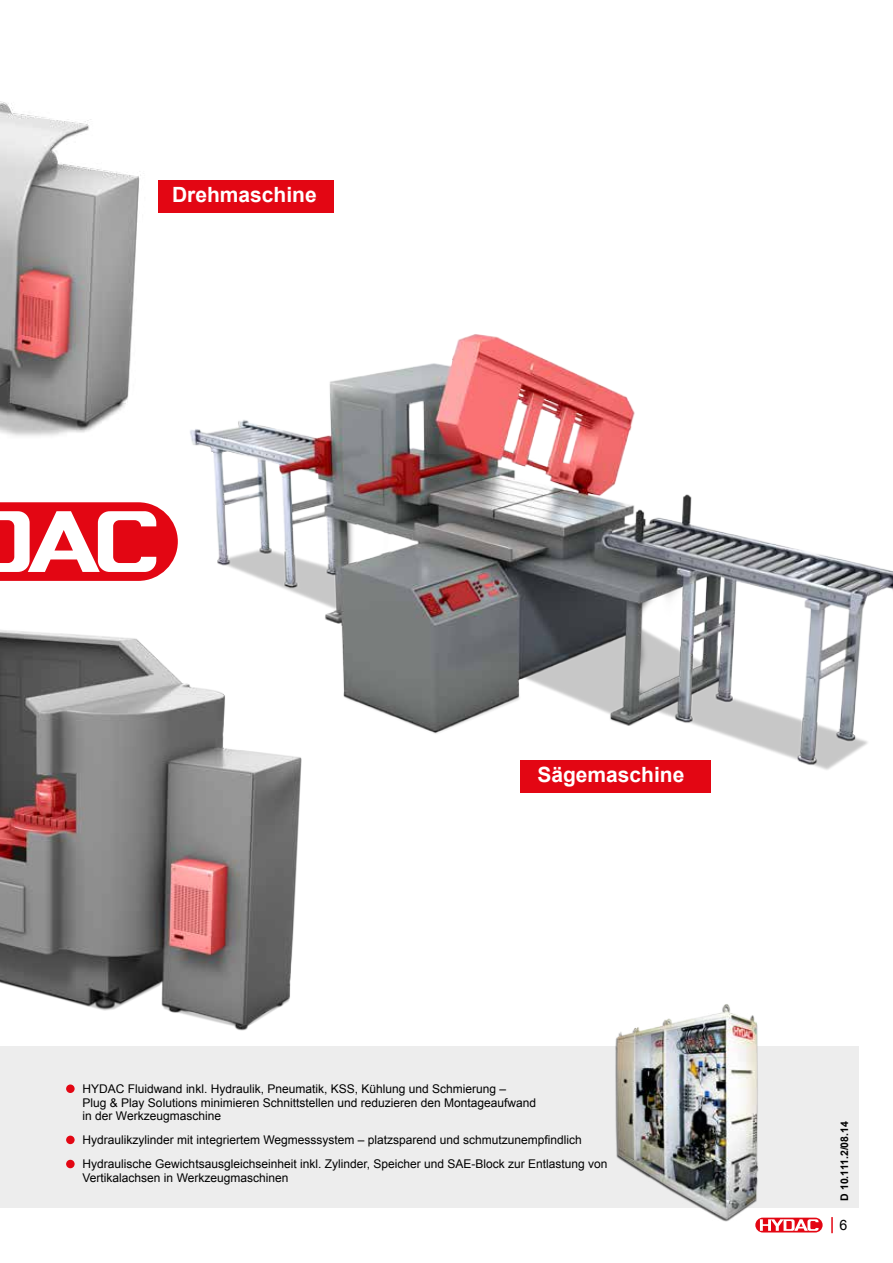
<style>
.page{position:relative;width:893px;height:1263px;background:#fff}
.page>*{position:absolute;margin:0;border:0;box-sizing:border-box;transform-origin:0 0}
.t1{font:700 21px "Arial";color:#fff}
.t2{font:14.25px "Arial";color:#000}
.t3{font:12px/13.5px "Arial";color:#000}
.t4{font:700 10.5px "Arial";color:#000}
</style>
<div class="page">
<div style="left:0;top:1046px;width:859px;height:162px;background:#ededed"></div>
<div style="left:755px;top:1217px;width:68px;height:16px;border:1px solid #fff;border-radius:7px"></div>
<svg style="left:755px;top:1217px;width:68px;height:15px"></svg>
<svg style="left:760px;top:1219px;width:58px;height:12px"></svg>
<svg style="left:831px;top:1217px;width:2px;height:16px"></svg>
<svg style="left:0;top:523px;width:171px;height:58px"></svg>
<div style="left:520px;top:760px;width:191px;height:32px;background:#e30613"></div>
<div style="left:66px;top:1084px;width:9px;height:9px;background:#e30613;border-radius:50%"></div>
<div style="left:66px;top:1135px;width:9px;height:9px;background:#e30613;border-radius:50%"></div>
<div style="left:66px;top:1160px;width:9px;height:8px;background:#e30613;border-radius:50%"></div>
<img style="left:615px;top:1004px;width:153px;height:223px">
<div style="left:158px;top:180px;width:176px;height:33px;background:#e30613"></div>
<img style="left:0;top:101px;width:171px;height:422px">
<img style="left:171px;top:334px;width:722px;height:436px">
<img style="left:0;top:619px;width:437px;height:412px">
<h1 class="t1" style="left:172px;top:181px;width:146px">Drehmaschine</h1>
<h1 class="t1" style="left:537px;top:761px;width:149px">Sägemaschine</h1>
<p class="t3" style="left:83px;top:1082px;width:455px">HYDAC Fluidwand inkl. Hydraulik, Pneumatik, KSS, Kühlung und Schmierung –<br>Plug &amp; Play Solutions minimieren Schnittstellen und reduzieren den Montageaufwand in der Werkzeugmaschine</p>
<p class="t3" style="left:83px;top:1128px;width:526px;line-height:24.2px">Hydraulikzylinder mit integriertem Wegmesssystem – platzsparend und schmutzunempfindlich<br>Hydraulische Gewichtsausgleichseinheit inkl. Zylinder, Speicher und SAE-Block zur Entlastung von</p>
<p class="t3" style="left:83px;top:1171px;width:207px">Vertikalachsen in Werkzeugmaschinen</p>
<p class="t4" style="left:837px;top:1201px;width:81px;rotate:-90deg">D 10.111.2/08.14</p>
<p class="t2" style="left:840px;top:1215px;width:9px">6</p>
</div>
